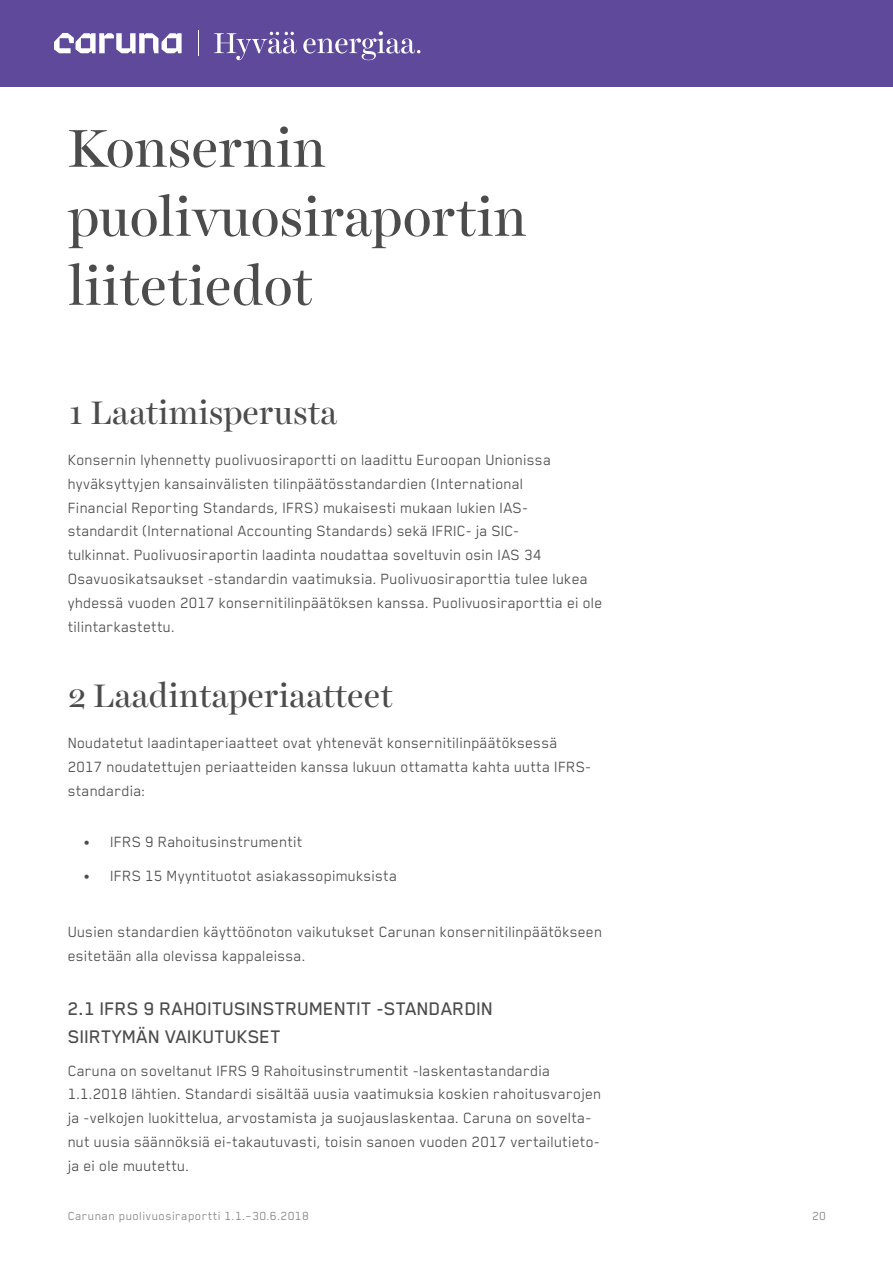
<style>
.page{position:relative;width:893px;height:1263px;background:#fff}
.page>*{position:absolute;margin:0;border:0;box-sizing:border-box;transform-origin:0 0}
.t1{font:54px/69px "Harriet Display";letter-spacing:.01em;color:#4c4c4c}
.t2{font:33px "Harriet Display";letter-spacing:.01em;color:#4c4c4c}
.t3{font:500 21px/28.5px "Blender Pro";color:#4c4c4c}
.t4{font:17.1px/23.9px "Blender Pro";letter-spacing:.005em;color:#4c4c4c}
.t5{font:13.5px "Blender Pro";letter-spacing:.03em;color:#808285}
</style>
<div class="page">
<div style="left:0;top:0;width:893px;height:87px;background:#5e499a"></div>
<svg style="left:214px;top:31px;width:206px;height:29px"></svg>
<svg style="left:198px;top:31px;width:1px;height:25px"></svg>
<svg style="left:54px;top:33px;width:128px;height:20px"></svg>
<h1 class="t1" style="left:68px;top:113px;width:460px">Konsernin puolivuosiraportin liitetiedot</h1>
<h2 class="t2" style="left:68px;top:390px;width:271px">1 Laatimisperusta</h2>
<p class="t4" style="left:68px;top:447px;width:536px">Konsernin lyhennetty puolivuosiraportti on laadittu Euroopan Unionissa hyväksyttyjen kansainvälisten tilinpäätösstandardien (International<br>Financial Reporting Standards, IFRS) mukaisesti mukaan lukien IAS&shy;standardit (International Accounting Standards) sekä IFRIC- ja SIC-<br>tulkinnat. Puolivuosiraportin laadinta noudattaa soveltuvin osin IAS 34<br>Osavuosikatsaukset -standardin vaatimuksia. Puolivuosiraporttia tulee lukea yhdessä vuoden 2017 konsernitilinpäätöksen kanssa. Puolivuosiraporttia ei ole tilintarkastettu.</p>
<h2 class="t2" style="left:68px;top:673px;width:327px">2 Laadintaperiaatteet</h2>
<p class="t4" style="left:68px;top:730px;width:525px">Noudatetut laadintaperiaatteet ovat yhtenevät konsernitilinpäätöksessä<br>2017 noudatettujen periaatteiden kanssa lukuun ottamatta kahta uutta IFRS&shy;standardia:</p>
<p class="t4" style="left:84px;top:829px;width:221px">• IFRS 9 Rahoitusinstrumentit</p>
<p class="t4" style="left:84px;top:863px;width:315px">• IFRS 15 Myyntituotot asiakassopimuksista</p>
<p class="t4" style="left:68px;top:919px;width:536px">Uusien standardien käyttöönoton vaikutukset Carunan konsernitilinpäätökseen esitetään alla olevissa kappaleissa.</p>
<p class="t3" style="left:68px;top:993px;width:427px">2.1 IFRS 9 RAHOITUSINSTRUMENTIT -STANDARDIN<br>SIIRTYMÄN VAIKUTUKSET</p>
<p class="t4" style="left:68px;top:1058px;width:535px">Caruna on soveltanut IFRS 9 Rahoitusinstrumentit -laskentastandardia 1.1.2018 lähtien. Standardi sisältää uusia vaatimuksia koskien rahoitusvarojen ja -velkojen luokittelua, arvostamista ja suojauslaskentaa. Caruna on sovelta&shy;nut uusia säännöksiä ei-takautuvasti, toisin sanoen vuoden 2017 vertailutieto&shy;ja ei ole muutettu.</p>
<p class="t5" style="left:68px;top:1209px;width:243px">Carunan puolivuosiraportti 1.1.–30.6.2018</p>
<p class="t5" style="left:812px;top:1209px;width:16px">20</p>
</div>
